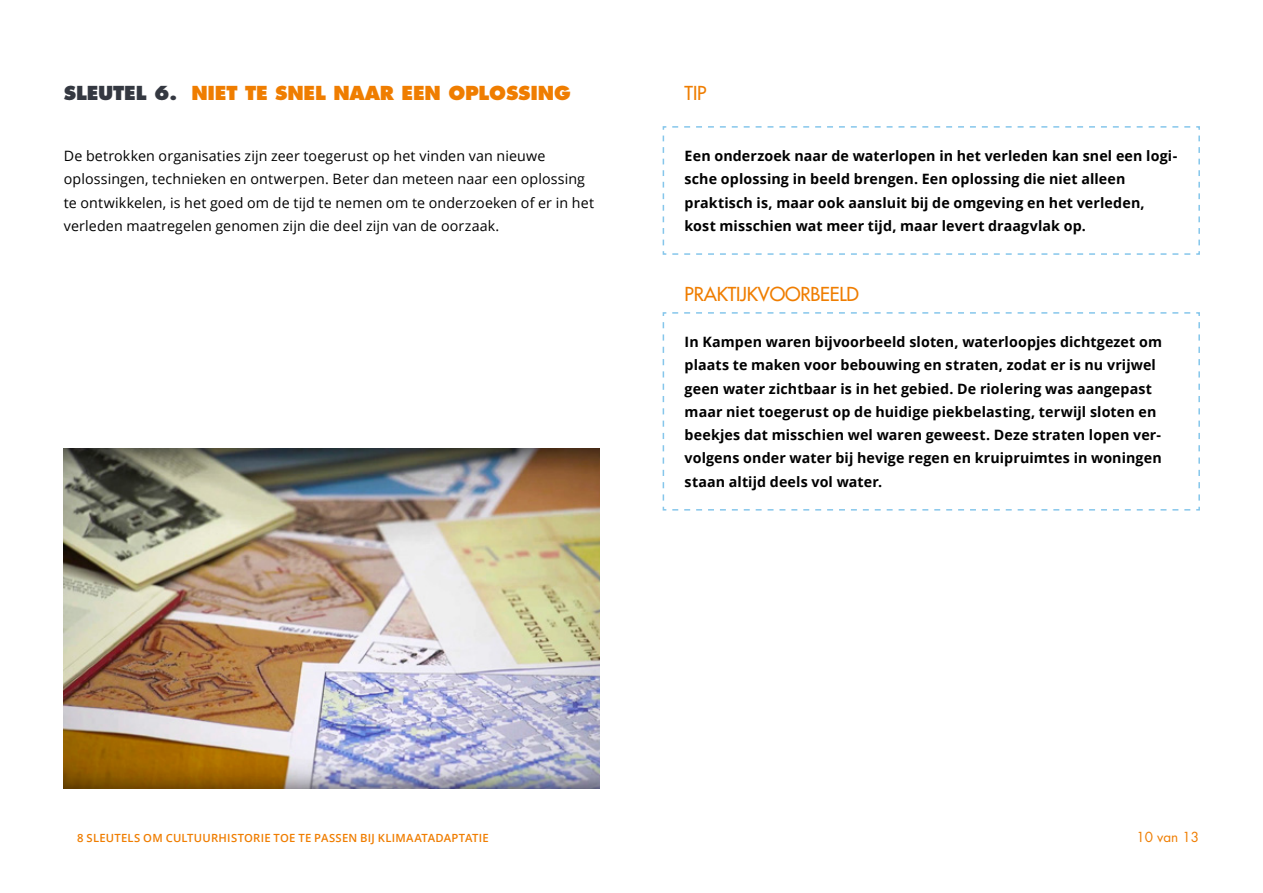
<style>
.page{position:relative;width:1263px;height:893px;background:#fff}
.page>*{position:absolute;margin:0;border:0;box-sizing:border-box;transform-origin:0 0}
.t1{font:800 18.75px "Futura";letter-spacing:-.01em;color:#ef7d00}
.t2{font:18.75px "Futura";letter-spacing:-.01em;color:#ef7d00}
.t3{font:700 14.25px/23.2px "Open Sans";letter-spacing:.01em;color:#000}
.t4{font:14.25px/23.2px "Open Sans";letter-spacing:.01em;color:#000}
.t5{font:13.5px "Futura";color:#ef7d00}
.t6{font:600 11.25px "Open Sans";letter-spacing:.02em;color:#ef7d00}
.s1{color:#343841}
</style>
<div class="page">
<svg style="left:662px;top:126px;width:538px;height:129px"></svg>
<svg style="left:662px;top:312px;width:538px;height:199px"></svg>
<img style="left:64px;top:448px;width:536px;height:341px">
<h1 class="t1" style="left:64px;top:81px;width:508px"><span class="s1">SLEUTEL 6.</span> NIET TE SNEL NAAR EEN OPLOSSING</h1>
<p class="t4" style="left:64px;top:144px;width:532px">De betrokken organisaties zijn zeer toegerust op het vinden van nieuwe oplossingen, technieken en ontwerpen. Beter dan meteen naar een oplossing te ontwikkelen, is het goed om de tijd te nemen om te onderzoeken of er in het verleden maatregelen genomen zijn die deel zijn van de oorzaak.</p>
<h1 class="t2" style="left:685px;top:81px;width:23px">TIP</h1>
<p class="t3" style="left:685px;top:144px;width:494px">Een onderzoek naar de waterlopen in het verleden kan snel een logi&shy;sche oplossing in beeld brengen. Een oplossing die niet alleen praktisch is, maar ook aansluit bij de omgeving en het verleden, kost misschien wat meer tijd, maar levert draagvlak op.</p>
<h1 class="t2" style="left:685px;top:281px;width:176px">PRAKTIJKVOORBEELD</h1>
<p class="t3" style="left:685px;top:330px;width:479px">In Kampen waren bijvoorbeeld sloten, waterloopjes dichtgezet om plaats te maken voor bebouwing en straten, zodat er is nu vrijwel geen water zichtbaar is in het gebied. De riolering was aangepast maar niet toegerust op de huidige piekbelasting, terwijl sloten en beekjes dat misschien wel waren geweest. Deze straten lopen ver&shy;volgens onder water bij hevige regen en kruipruimtes in woningen staan altijd deels vol water.</p>
<p class="t6" style="left:77px;top:830px;width:413px">8 SLEUTELS OM CULTUURHISTORIE TOE TE PASSEN BIJ KLIMAATADAPTATIE</p>
<p class="t5" style="left:1136px;top:828px;width:64px">10 van 13</p>
</div>
